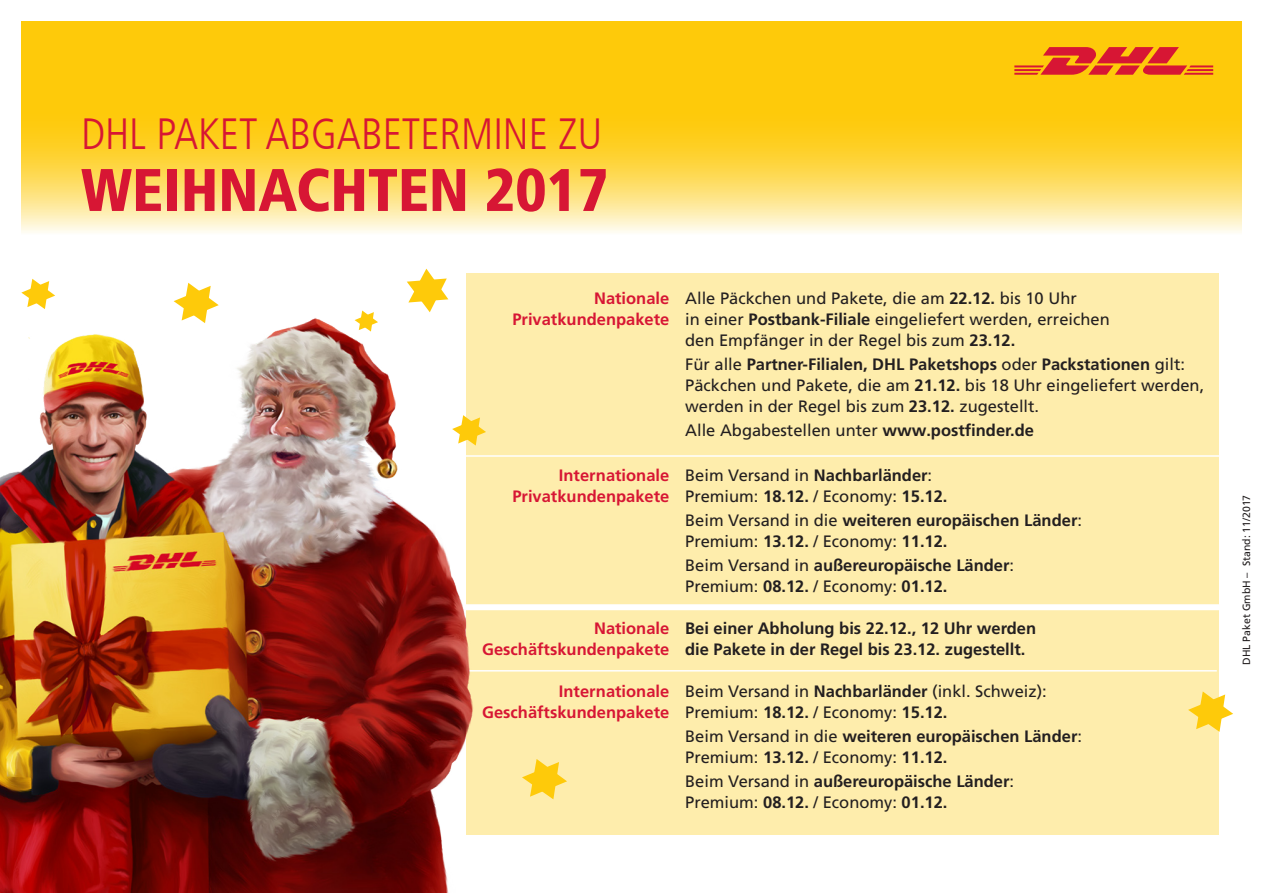
<style>
.page{position:relative;width:1263px;height:893px;background:#fff}
.page>*{position:absolute;margin:0;border:0;box-sizing:border-box;transform-origin:0 0}
.t1{font:900 condensed 60px "Frutiger LT Com";color:#d71634}
.t2{font:300 condensed 43.5px "Frutiger LT Com";color:#d71634}
.t3{font:16.5px/21px "Frutiger LT Pro";color:#231f20}
.t4{font:700 16.5px/21px "Frutiger LT Pro";color:#231f20}
.t5{font:700 16.5px/21px "Frutiger LT Pro";color:#d71634;text-align:right}
.t6{font:10.5px "Frutiger LT Pro";color:#231f20}
.s1{font-weight:700}
.s2{font-weight:400}
</style>
<div class="page">
<div style="left:466px;top:273px;width:753px;height:562px;background:#feedac"></div>
<div style="left:410px;top:604px;width:810px;height:6px;background:#fff"></div>
<hr style="left:407px;top:670px;width:810px;height:1px;background:#fff">
<img style="left:0;top:310px;width:474px;height:583px">
<hr style="left:459px;top:455px;width:804px;height:2px;background:#fff">
<div style="left:21px;top:21px;width:1221px;height:69px;background:#feca0a"></div>
<svg style="left:21px;top:90px;width:1221px;height:143px;background:#fed951"></svg>
<svg style="left:1014px;top:47px;width:199px;height:28px"></svg>
<svg style="left:407px;top:269px;width:41px;height:43px"></svg>
<svg style="left:21px;top:279px;width:34px;height:30px"></svg>
<svg style="left:1188px;top:691px;width:45px;height:41px"></svg>
<svg style="left:355px;top:311px;width:23px;height:21px"></svg>
<svg style="left:174px;top:283px;width:45px;height:40px"></svg>
<svg style="left:452px;top:415px;width:34px;height:31px"></svg>
<svg style="left:522px;top:759px;width:45px;height:40px"></svg>
<h2 class="t2" style="left:81px;top:108px;width:523px">DHL PAKET ABGABETERMINE ZU</h2>
<h1 class="t1" style="left:81px;top:153px;width:529px">WEIHNACHTEN 2017</h1>
<p class="t5" style="left:512px;top:288px;width:158px">Nationale<br>Privatkundenpakete</p>
<p class="t5" style="left:512px;top:465px;width:158px">Internationale<br>Privatkundenpakete</p>
<p class="t5" style="left:482px;top:618px;width:189px">Nationale<br>Geschäftskundenpakete</p>
<p class="t5" style="left:482px;top:681px;width:189px">Internationale<br>Geschäftskundenpakete</p>
<p class="t3" style="left:685px;top:288px;width:426px">Alle Päckchen und Pakete, die am <span class="s1">22.12.</span> bis 10 Uhr<br>in einer <span class="s1">Postbank-Filiale</span> eingeliefert werden, erreichen den Empfänger in der Regel bis zum <span class="s1">23.12.</span></p>
<p class="t3" style="left:685px;top:354px;width:521px">Für alle <span class="s1">Partner-Filialen, DHL Paketshops</span> oder <span class="s1">Packstationen</span> gilt:<br>Päckchen und Pakete, die am <span class="s1">21.12.</span> bis 18 Uhr eingeliefert werden, werden in der Regel bis zum <span class="s1">23.12.</span> zugestellt.</p>
<p class="t3" style="left:685px;top:420px;width:350px">Alle Abgabestellen unter <span class="s1">www.postfinder.de</span></p>
<p class="t3" style="left:685px;top:465px;width:264px">Beim Versand in <span class="s1">Nachbarländer</span>:<br>Premium: <span class="s1">18.12.</span> / Economy: <span class="s1">15.12.</span></p>
<p class="t4" style="left:685px;top:510px;width:398px"><span class="s2">Beim Versand in die</span> weiteren europäischen Länder<span class="s2">:<br>Premium:</span> 13.12. <span class="s2">/ Economy:</span> 11.12.</p>
<p class="t4" style="left:685px;top:555px;width:330px"><span class="s2">Beim Versand in</span> außereuropäische Länder<span class="s2">:<br>Premium:</span> 08.12. <span class="s2">/ Economy:</span> 01.12.</p>
<p class="t4" style="left:685px;top:618px;width:352px">Bei einer Abholung bis 22.12., 12 Uhr werden die Pakete in der Regel bis 23.12. zugestellt.</p>
<p class="t3" style="left:685px;top:681px;width:363px">Beim Versand in <span class="s1">Nachbarländer</span> (inkl. Schweiz):<br>Premium: <span class="s1">18.12.</span> / Economy: <span class="s1">15.12.</span></p>
<p class="t4" style="left:685px;top:726px;width:398px"><span class="s2">Beim Versand in die</span> weiteren europäischen Länder<span class="s2">:<br>Premium:</span> 13.12. <span class="s2">/ Economy:</span> 11.12.</p>
<p class="t4" style="left:685px;top:771px;width:330px"><span class="s2">Beim Versand in</span> außereuropäische Länder<span class="s2">:<br>Premium:</span> 08.12. <span class="s2">/ Economy:</span> 01.12.</p>
<p class="t6" style="left:1240px;top:665px;width:172px;rotate:-90deg">DHL Paket GmbH – Stand: 11/2017</p>
</div>
